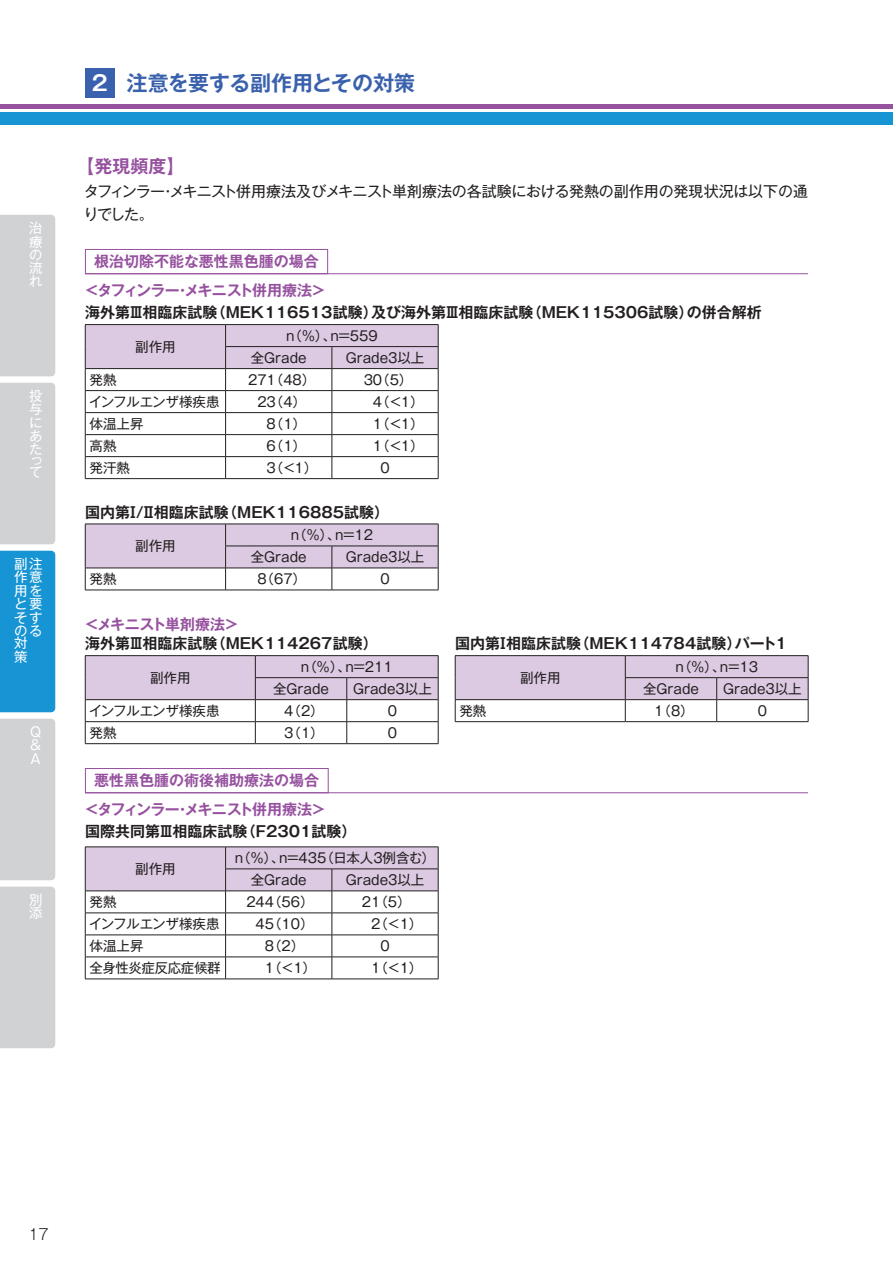
<style>
.page{position:relative;width:893px;height:1263px;background:#fff}
.page>*{position:absolute;margin:0;border:0;box-sizing:border-box;transform-origin:0 0}
.t1{font:700 21px "Gothic MB101 Pro De";color:#3a61ad}
.t2{font:700 18px "Gothic MB101 Pro De";color:#96519f}
.t3{font:700 15px "Gothic MB101 Pro De";color:#231f20}
.t4{font:700 15px/28.5px "Gothic MB101 Pro De";color:#96519f;text-align:center}
.t5{font:15px/22.5px "Gothic MB101 Pro";letter-spacing:-.015em;color:#231f20}
.t6{font:700 15px "Gothic MB101 Pro De";letter-spacing:-.025em;color:#96519f}
.t7{font:300 15px "Gothic MB101 Pro";color:#231f20}
.t8{font:13.5px/22px "Gothic MB101 Pro";color:#231f20}
.t9{font:13.5px/13.4px "Gothic MB101 Pro";color:#fff;text-align:justify}
.t10{font:13.5px "Gothic MB101 Pro";letter-spacing:-.02em;color:#231f20}
.t11{font:13.5px "Gothic MB101 Pro";letter-spacing:-.03em;color:#231f20}
.s1{color:#fff}
</style>
<div class="page">
<div style="left:0;top:112px;width:893px;height:12px;background:#1694d3"></div>
<hr style="left:0;top:104px;width:893px;height:4px;background:#96519f">
<div style="left:0;top:215px;width:55px;height:161px;background:#d1d2d4"></div>
<div style="left:0;top:719px;width:55px;height:161px;background:#d1d2d4"></div>
<div style="left:0;top:551px;width:55px;height:161px;background:#1694d3"></div>
<div style="left:0;top:383px;width:55px;height:161px;background:#d1d2d4"></div>
<div style="left:0;top:887px;width:55px;height:161px;background:#d1d2d4"></div>
<div style="left:85px;top:68px;width:30px;height:30px;background:#3a61ad"></div>
<hr style="left:85px;top:273px;width:723px;height:1px;background:#96519f">
<div style="left:85px;top:249px;width:243px;height:25px;border:1px solid #96519f"></div>
<hr style="left:85px;top:324px;width:141px;height:1px;background:#231f20">
<hr style="left:226px;top:324px;width:106px;height:1px;background:#231f20">
<hr style="left:332px;top:324px;width:106px;height:1px;background:#231f20">
<svg style="left:85px;top:325px;width:354px;height:153px"></svg>
<hr style="left:85px;top:478px;width:141px;height:1px;background:#231f20">
<hr style="left:226px;top:478px;width:106px;height:1px;background:#231f20">
<hr style="left:332px;top:478px;width:106px;height:1px;background:#231f20">
<svg style="left:85px;top:524px;width:354px;height:66px"></svg>
<hr style="left:85px;top:590px;width:141px;height:1px;background:#231f20">
<hr style="left:226px;top:590px;width:106px;height:1px;background:#231f20">
<hr style="left:332px;top:590px;width:106px;height:1px;background:#231f20">
<hr style="left:85px;top:655px;width:170px;height:1px;background:#231f20">
<hr style="left:255px;top:655px;width:92px;height:1px;background:#231f20">
<hr style="left:347px;top:655px;width:91px;height:1px;background:#231f20">
<svg style="left:85px;top:656px;width:354px;height:87px"></svg>
<hr style="left:85px;top:743px;width:170px;height:1px;background:#231f20">
<hr style="left:255px;top:743px;width:92px;height:1px;background:#231f20">
<hr style="left:347px;top:743px;width:91px;height:1px;background:#231f20">
<hr style="left:625px;top:721px;width:92px;height:1px;background:#231f20">
<hr style="left:717px;top:721px;width:91px;height:1px;background:#231f20">
<hr style="left:455px;top:655px;width:170px;height:1px;background:#231f20">
<hr style="left:625px;top:655px;width:92px;height:1px;background:#231f20">
<hr style="left:717px;top:655px;width:91px;height:1px;background:#231f20">
<svg style="left:455px;top:656px;width:354px;height:65px"></svg>
<hr style="left:455px;top:721px;width:170px;height:1px;background:#231f20">
<hr style="left:85px;top:792px;width:723px;height:1px;background:#96519f">
<div style="left:85px;top:768px;width:244px;height:25px;border:1px solid #96519f"></div>
<svg style="left:85px;top:847px;width:354px;height:132px"></svg>
<hr style="left:85px;top:979px;width:141px;height:1px;background:#231f20">
<hr style="left:226px;top:979px;width:106px;height:1px;background:#231f20">
<hr style="left:332px;top:979px;width:106px;height:1px;background:#231f20">
<p class="t9" style="left:29px;top:219px;width:15px">治療の流れ</p>
<p class="t9" style="left:29px;top:387px;width:15px">投与にあた</p>
<p class="t9" style="left:29px;top:453px;width:14px;line-height:11.4px">って</p>
<p class="t9" style="left:14px;top:555px;width:29px;text-align:left">副注作意用をと要そすのる対策</p>
<p class="t9" style="left:30px;top:723px;width:12px">Q &amp; A</p>
<p class="t9" style="left:29px;top:891px;width:15px">別添</p>
<h1 class="t1" style="left:92px;top:65px;width:325px"><span class="s1">2</span> 注意を要する副作用とその対策</h1>
<h2 class="t2" style="left:76px;top:151px;width:110px">【発現頻度】</h2>
<p class="t5" style="left:84px;top:178px;width:726px">タフィンラー・メキニスト併用療法及びメキニスト単剤療法の各試験における発熱の副作用の発現状況は以下の通りでした。</p>
<p class="t4" style="left:84px;top:245px;width:244px">根治切除不能な悪性黒色腫の場合＜タフィンラー・メキニスト併用療法＞</p>
<p class="t3" style="left:85px;top:300px;width:678px">海外第Ⅲ相臨床試験（MEK116513試験）及び海外第Ⅲ相臨床試験（MEK115306試験）の併合解析</p>
<p class="t8" style="left:135px;top:334px;width:42px">副作用</p>
<p class="t8" style="left:251px;top:323px;width:128px;text-indent:35px">n（%）、n=559全Grade</p>
<p class="t8" style="left:346px;top:345px;width:80px">Grade3以上</p>
<p class="t8" style="left:90px;top:367px;width:28px">発熱</p>
<p class="t8" style="left:248px;top:367px;width:69px">271（48）</p>
<p class="t8" style="left:364px;top:367px;width:50px">30（5）</p>
<p class="t10" style="left:89px;top:390px;width:132px">インフルエンザ様疾患</p>
<p class="t8" style="left:257px;top:389px;width:50px">23（4）</p>
<p class="t8" style="left:373px;top:389px;width:52px">4（&lt;1）</p>
<p class="t8" style="left:90px;top:411px;width:55px">体温上昇</p>
<p class="t8" style="left:267px;top:411px;width:41px">8（1）</p>
<p class="t8" style="left:373px;top:411px;width:52px">1（&lt;1）</p>
<p class="t8" style="left:90px;top:433px;width:28px">高熱</p>
<p class="t8" style="left:267px;top:433px;width:41px">6（1）</p>
<p class="t8" style="left:373px;top:433px;width:52px">1（&lt;1）</p>
<p class="t8" style="left:90px;top:455px;width:42px">発汗熱</p>
<p class="t8" style="left:267px;top:455px;width:52px">3（&lt;1）</p>
<p class="t8" style="left:380px;top:455px;width:11px">0</p>
<p class="t3" style="left:85px;top:499px;width:306px">国内第Ⅰ/Ⅱ相臨床試験（MEK116885試験）</p>
<p class="t8" style="left:135px;top:533px;width:42px">副作用</p>
<p class="t8" style="left:251px;top:522px;width:124px;text-indent:40px">n（%）、n=12全Grade</p>
<p class="t8" style="left:346px;top:544px;width:80px">Grade3以上</p>
<p class="t8" style="left:90px;top:566px;width:29px">発熱</p>
<p class="t8" style="left:257px;top:566px;width:50px">8（67）</p>
<p class="t8" style="left:380px;top:566px;width:11px">0</p>
<p class="t6" style="left:84px;top:612px;width:156px">＜メキニスト単剤療法＞</p>
<p class="t3" style="left:85px;top:631px;width:294px">海外第Ⅲ相臨床試験（MEK114267試験）</p>
<p class="t8" style="left:150px;top:665px;width:42px">副作用</p>
<p class="t8" style="left:273px;top:654px;width:121px;text-indent:28px">n（%）、n=211全Grade</p>
<p class="t8" style="left:353px;top:676px;width:80px">Grade3以上</p>
<p class="t10" style="left:89px;top:699px;width:132px">インフルエンザ様疾患</p>
<p class="t8" style="left:284px;top:698px;width:41px">4（2）</p>
<p class="t8" style="left:388px;top:698px;width:11px">0</p>
<p class="t8" style="left:90px;top:720px;width:28px">発熱</p>
<p class="t8" style="left:284px;top:720px;width:41px">3（1）</p>
<p class="t8" style="left:388px;top:720px;width:11px">0</p>
<p class="t4" style="left:84px;top:764px;width:244px">悪性黒色腫の術後補助療法の場合＜タフィンラー・メキニスト併用療法＞</p>
<p class="t3" style="left:85px;top:819px;width:273px">国際共同第Ⅲ相臨床試験（F2301試験）</p>
<p class="t8" style="left:135px;top:856px;width:42px">副作用</p>
<p class="t8" style="left:251px;top:845px;width:186px;text-indent:-16px">n（%）、n=435（日本人3例含む）全Grade</p>
<p class="t8" style="left:346px;top:867px;width:80px">Grade3以上</p>
<p class="t8" style="left:90px;top:889px;width:28px">発熱</p>
<p class="t8" style="left:246px;top:889px;width:69px">244（56）</p>
<p class="t8" style="left:362px;top:889px;width:50px">21（5）</p>
<p class="t10" style="left:89px;top:913px;width:132px">インフルエンザ様疾患</p>
<p class="t8" style="left:256px;top:911px;width:59px">45（10）</p>
<p class="t8" style="left:371px;top:911px;width:53px">2（＜1）</p>
<p class="t8" style="left:90px;top:933px;width:55px">体温上昇</p>
<p class="t8" style="left:265px;top:933px;width:41px">8（2）</p>
<p class="t8" style="left:380px;top:933px;width:11px">0</p>
<p class="t11" style="left:90px;top:957px;width:133px">全身性炎症反応症候群</p>
<p class="t8" style="left:265px;top:955px;width:53px">1（＜1）</p>
<p class="t8" style="left:371px;top:955px;width:53px">1（＜1）</p>
<p class="t3" style="left:455px;top:631px;width:333px">国内第Ⅰ相臨床試験（MEK114784試験）パート1</p>
<p class="t8" style="left:520px;top:665px;width:42px">副作用</p>
<p class="t8" style="left:643px;top:654px;width:116px;text-indent:33px">n（%）、n=13全Grade</p>
<p class="t8" style="left:723px;top:676px;width:80px">Grade3以上</p>
<p class="t8" style="left:459px;top:698px;width:28px">発熱</p>
<p class="t8" style="left:654px;top:698px;width:41px">1（8）</p>
<p class="t8" style="left:758px;top:698px;width:11px">0</p>
<p class="t7" style="left:28px;top:1222px;width:22px">17</p>
</div>
